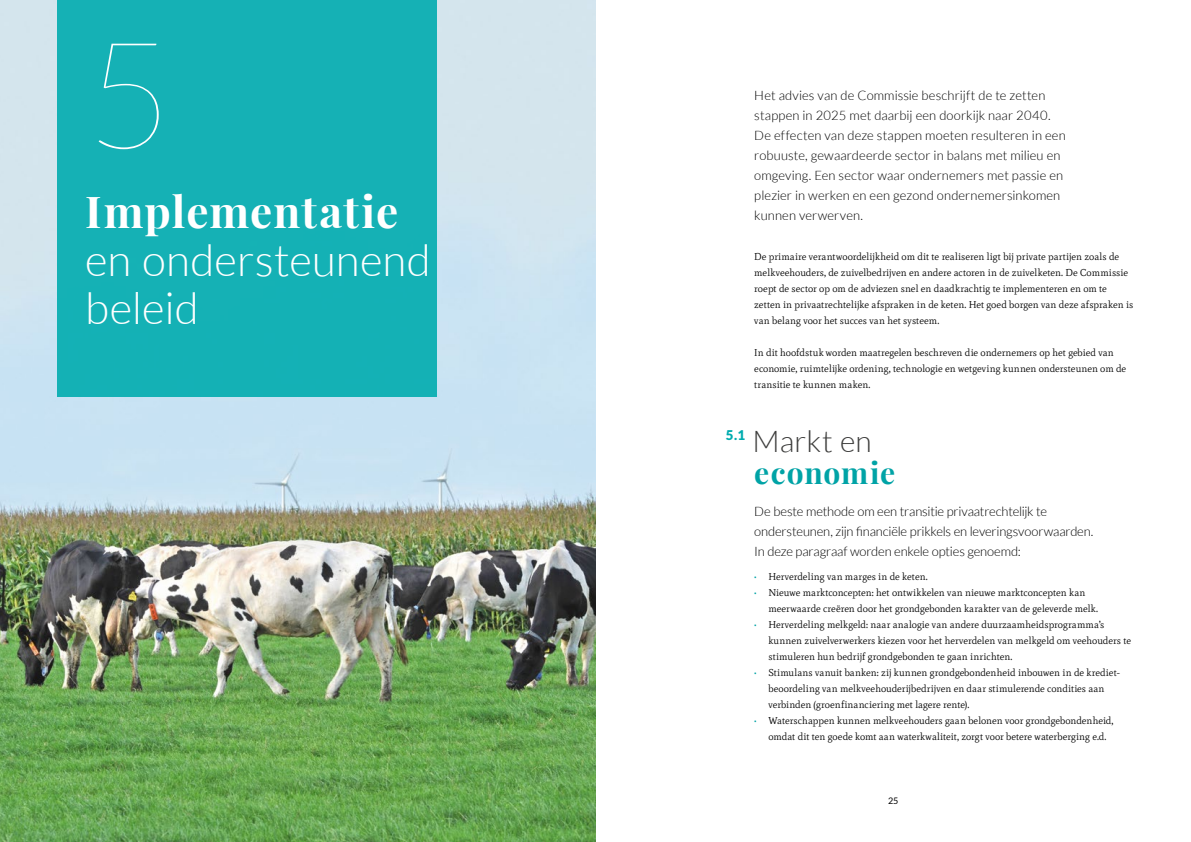
<style>
.page{position:relative;width:1191px;height:842px;background:#fff}
.page>*{position:absolute;margin:0;border:0;box-sizing:border-box;transform-origin:0 0}
.t1{font:100 149px "Lato";color:#fff}
.t2{font:300 44px/48px "Lato";color:#fff}
.t3{font:700 44px "Playfair Display";letter-spacing:.02em;color:#fff}
.t4{font:700 30px "Playfair Display";letter-spacing:.025em;color:#00a3a6}
.t5{font:300 30px "Lato";letter-spacing:.005em;color:#3c3c3b}
.t6{font:900 13.4px "Lato";color:#00acaf}
.t7{font:300 13px/20px "Lato";letter-spacing:.005em;color:#000}
.t8{font:300 13px/20px "Lato";letter-spacing:-.015em;color:#000}
.t9{font:10px/16px "Mate";color:#000}
.t10{font:9px "Lato";color:#000}
.s1{color:#00a3a6}
</style>
<div class="page">
<img style="left:0;top:0;width:595px;height:842px">
<div style="left:57px;top:0;width:380px;height:397px;background:#15b1b5"></div>
<h1 class="t1" style="left:85px;top:17px;width:88px">5</h1>
<h2 class="t3" style="left:85px;top:184px;width:315px">Implementatie</h2>
<h2 class="t2" style="left:85px;top:236px;width:347px">en ondersteunend beleid</h2>
<p class="t7" style="left:754px;top:85px;width:313px">Het advies van de Commissie beschrijft de te zetten stappen in 2025 met daarbij een doorkijk naar 2040.<br>De effecten van deze stappen moeten resulteren in een robuuste, gewaardeerde sector in balans met milieu en omgeving. Een sector waar ondernemers met passie en plezier in werken en een gezond ondernemersinkomen kunnen verwerven.</p>
<p class="t9" style="left:754px;top:249px;width:380px">De primaire verantwoordelijkheid om dit te realiseren ligt bij private partijen zoals de melkveehouders, de zuivelbedrijven en andere actoren in de zuivelketen. De Commissie roept de sector op om de adviezen snel en daadkrachtig te implementeren en om te zetten in privaatrechtelijke afspraken in de keten. Het goed borgen van deze afspraken is van belang voor het succes van het systeem.</p>
<p class="t9" style="left:754px;top:345px;width:373px">In dit hoofdstuk worden maatregelen beschreven die ondernemers op het gebied van economie, ruimtelijke ordening, technologie en wetgeving kunnen ondersteunen om de transitie te kunnen maken.</p>
<h3 class="t6" style="left:726px;top:428px;width:21px">5.1</h3>
<h3 class="t5" style="left:752px;top:425px;width:121px">Markt en</h3>
<h3 class="t4" style="left:754px;top:454px;width:143px">economie</h3>
<h3 class="t8" style="left:754px;top:501px;width:341px">De beste methode om een transitie privaatrechtelijk te ondersteunen, zijn financiële prikkels en leveringsvoorwaarden.<br>In deze paragraaf worden enkele opties genoemd:</h3>
<p class="t9" style="left:754px;top:569px;width:175px"><span class="s1">•</span> Herverdeling van marges in de keten.</p>
<p class="t9" style="left:768px;top:585px;width:331px;text-indent:-14px"><span class="s1">•</span> Nieuwe marktconcepten: het ontwikkelen van nieuwe marktconcepten kan meerwaarde creëren door het grondgebonden karakter van de geleverde melk.</p>
<p class="t9" style="left:768px;top:617px;width:364px;text-indent:-14px"><span class="s1">•</span> Herverdeling melkgeld: naar analogie van andere duurzaamheidsprogramma’s kunnen zuivelverwerkers kiezen voor het herverdelen van melkgeld om veehouders te stimuleren hun bedrijf grondgebonden te gaan inrichten.</p>
<p class="t9" style="left:768px;top:665px;width:353px;text-indent:-14px"><span class="s1">•</span> Stimulans vanuit banken: zij kunnen grondgebondenheid inbouwen in de krediet&shy;beoordeling van melkveehouderijbedrijven en daar stimulerende condities aan verbinden (groenfinanciering met lagere rente).</p>
<p class="t9" style="left:768px;top:713px;width:346px;text-indent:-14px"><span class="s1">•</span> Waterschappen kunnen melkveehouders gaan belonen voor grondgebondenheid, omdat dit ten goede komt aan waterkwaliteit, zorgt voor betere waterberging e.d.</p>
<p class="t10" style="left:888px;top:796px;width:12px">25</p>
</div>
